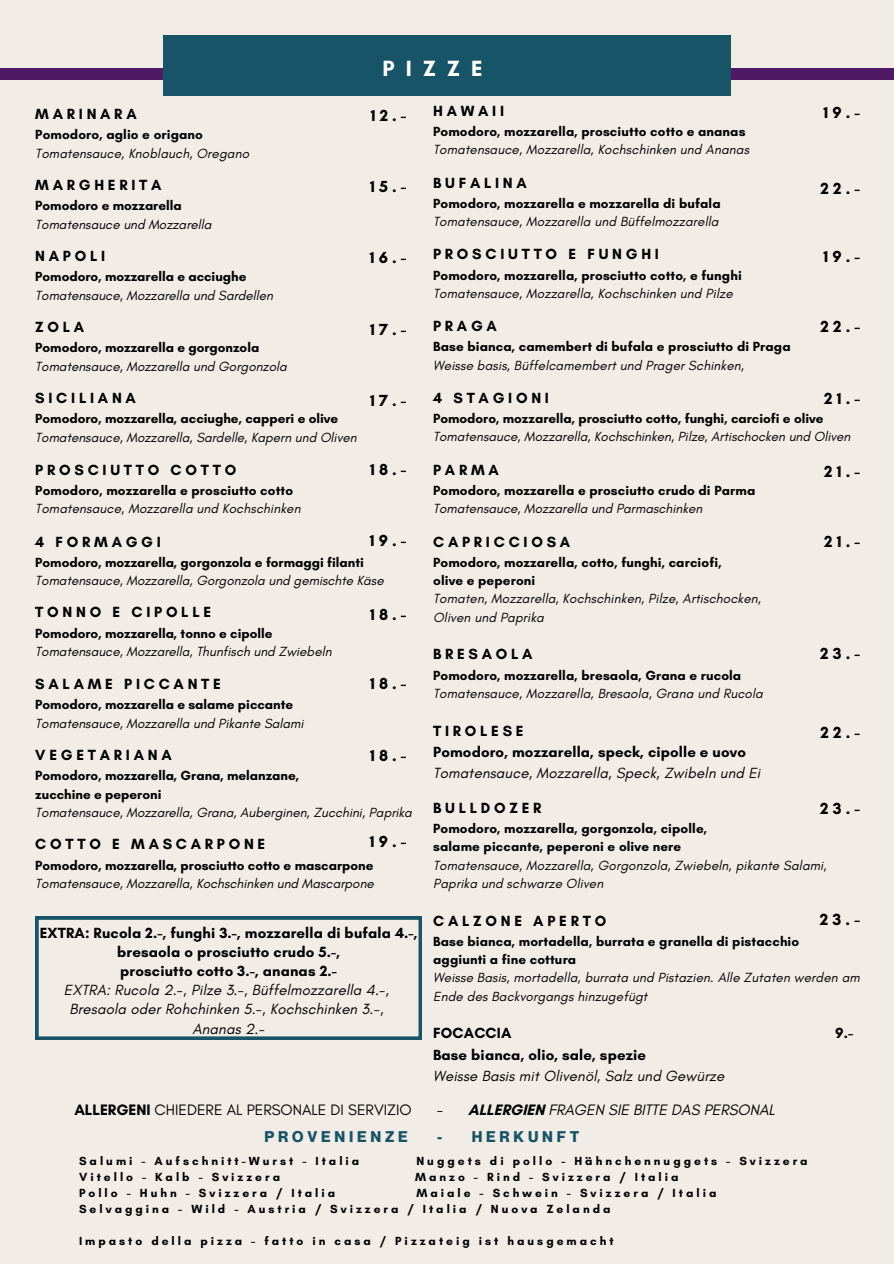
<style>
.page{position:relative;width:894px;height:1264px;background:#fff}
.page>*{position:absolute;margin:0;border:0;box-sizing:border-box;transform-origin:0 0}
.t1{font:700 22.5px "Glacial Indifference";letter-spacing:.5em;color:#fff}
.t2{font:700 16.5px "Glacial Indifference";color:#000}
.t3{font:700 16.35px "Glacial Indifference";letter-spacing:.25em;color:#000}
.t4{font:15.45px "Glacial Indifference";color:#000}
.t5{font:italic 15.45px "Glacial Indifference";color:#000}
.t6{font:700 15.15px "Neue Montreal";letter-spacing:.25em;color:#175467}
.t7{font:700 15px "Glacial Indifference";letter-spacing:.25em;color:#000}
.t8{font:700 15px/19.2px "Glacial Indifference";letter-spacing:.01em;color:#000;text-align:center}
.t9{font:italic 15px/19.2px "Glacial Indifference";letter-spacing:.01em;color:#000;text-align:center}
.t10{font:italic 13.5px/18.3px "Glacial Indifference";letter-spacing:.01em;color:#000}
.t11{font:700 13.5px/18.3px "Glacial Indifference";letter-spacing:.01em;color:#000}
.t12{font:700 12px/16px "Glacial Indifference";letter-spacing:.25em;color:#000}
.s1{font-weight:700}
.s2{font-style:normal}
.s3{font-weight:700;font-style:normal}
</style>
<div class="page">
<div style="left:0;top:0;width:893px;height:1263px;background:#f1ece6"></div>
<div style="left:0;top:68px;width:893px;height:12px;background:#4f1964"></div>
<div style="left:163px;top:36px;width:567px;height:60px;background:#175467"></div>
<svg style="left:35px;top:916px;width:386px;height:123px"></svg>
<h1 class="t1" style="left:382px;top:54px;width:102px">PIZZE</h1>
<p class="t7" style="left:35px;top:105px;width:103px">MARINARA</p>
<p class="t11" style="left:35px;top:126px;width:169px">Pomodoro, aglio e origano</p>
<p class="t10" style="left:35px;top:144px;width:215px">Tomatensauce, Knoblauch, Oregano</p>
<p class="t7" style="left:35px;top:176px;width:128px">MARGHERITA</p>
<p class="t11" style="left:35px;top:196px;width:148px">Pomodoro e mozzarella</p>
<p class="t10" style="left:35px;top:215px;width:178px">Tomatensauce und Mozzarella</p>
<p class="t7" style="left:35px;top:247px;width:71px">NAPOLI</p>
<p class="t11" style="left:35px;top:267px;width:212px">Pomodoro, mozzarella e acciughe</p>
<p class="t10" style="left:35px;top:286px;width:239px">Tomatensauce, Mozzarella und Sardellen</p>
<p class="t7" style="left:35px;top:318px;width:50px">ZOLA</p>
<p class="t11" style="left:35px;top:338px;width:225px">Pomodoro, mozzarella e gorgonzola</p>
<p class="t10" style="left:35px;top:357px;width:253px">Tomatensauce, Mozzarella und Gorgonzola</p>
<p class="t7" style="left:35px;top:389px;width:102px">SICILIANA</p>
<p class="t11" style="left:35px;top:409px;width:304px">Pomodoro, mozzarella, acciughe, capperi e olive</p>
<p class="t10" style="left:35px;top:427px;width:323px">Tomatensauce, Mozzarella, Sardelle, Kapern und Oliven</p>
<p class="t7" style="left:35px;top:460px;width:202px">PROSCIUTTO COTTO</p>
<p class="t11" style="left:35px;top:481px;width:259px">Pomodoro, mozzarella e prosciutto cotto</p>
<p class="t10" style="left:35px;top:499px;width:267px">Tomatensauce, Mozzarella und Kochschinken</p>
<p class="t7" style="left:35px;top:532px;width:127px">4 FORMAGGI</p>
<p class="t11" style="left:35px;top:553px;width:330px">Pomodoro, mozzarella, gorgonzola e formaggi filanti</p>
<p class="t10" style="left:35px;top:571px;width:350px">Tomatensauce, Mozzarella, Gorgonzola und gemischte Käse</p>
<p class="t7" style="left:35px;top:603px;width:177px">TONNO E CIPOLLE</p>
<p class="t11" style="left:35px;top:623px;width:239px">Pomodoro, mozzarella, tonno e cipolle</p>
<p class="t10" style="left:35px;top:642px;width:297px">Tomatensauce, Mozzarella, Thunfisch und Zwiebeln</p>
<p class="t7" style="left:35px;top:675px;width:187px">SALAME PICCANTE</p>
<p class="t11" style="left:35px;top:695px;width:259px">Pomodoro, mozzarella e salame piccante</p>
<p class="t10" style="left:35px;top:714px;width:270px">Tomatensauce, Mozzarella und Pikante Salami</p>
<p class="t7" style="left:35px;top:746px;width:138px">VEGETARIANA</p>
<p class="t11" style="left:35px;top:766px;width:265px">Pomodoro, mozzarella, Grana, melanzane, zucchine e peperoni</p>
<p class="t10" style="left:35px;top:803px;width:378px">Tomatensauce, Mozzarella, Grana, Auberginen, Zucchini, Paprika</p>
<p class="t7" style="left:35px;top:835px;width:231px">COTTO E MASCARPONE</p>
<p class="t11" style="left:35px;top:855px;width:339px">Pomodoro, mozzarella, prosciutto cotto e mascarpone</p>
<p class="t10" style="left:35px;top:874px;width:340px">Tomatensauce, Mozzarella, Kochschinken und Mascarpone</p>
<p class="t3" style="left:370px;top:106px;width:37px">12.-</p>
<p class="t3" style="left:370px;top:176px;width:38px">15.-</p>
<p class="t3" style="left:370px;top:248px;width:38px">16.-</p>
<p class="t3" style="left:370px;top:319px;width:38px">17.-</p>
<p class="t3" style="left:370px;top:390px;width:38px">17.-</p>
<p class="t3" style="left:370px;top:459px;width:38px">18.-</p>
<p class="t3" style="left:370px;top:531px;width:38px">19.-</p>
<p class="t3" style="left:370px;top:604px;width:38px">18.-</p>
<p class="t3" style="left:370px;top:673px;width:38px">18.-</p>
<p class="t3" style="left:370px;top:745px;width:38px">18.-</p>
<p class="t3" style="left:370px;top:831px;width:38px">19.-</p>
<p class="t8" style="left:40px;top:923px;width:379px">EXTRA: Rucola 2.-, funghi 3.-, mozzarella di bufala 4.-, bresaola o prosciutto crudo 5.-,<br>prosciutto cotto 3.-, ananas 2.-</p>
<p class="t9" style="left:64px;top:980px;width:326px">EXTRA: Rucola 2.-, Pilze 3.-, Büffelmozzarella 4.-,<br>Bresaola oder Rohchinken 5.-, Kochschinken 3.-,<br>Ananas 2.-</p>
<p class="t7" style="left:433px;top:101px;width:72px">HAWAII</p>
<p class="t11" style="left:433px;top:122px;width:314px">Pomodoro, mozzarella, prosciutto cotto e ananas</p>
<p class="t10" style="left:433px;top:140px;width:317px">Tomatensauce, Mozzarella, Kochschinken und Ananas</p>
<p class="t7" style="left:433px;top:173px;width:95px">BUFALINA</p>
<p class="t11" style="left:433px;top:194px;width:289px">Pomodoro, mozzarella e mozzarella di bufala</p>
<p class="t10" style="left:433px;top:212px;width:287px">Tomatensauce, Mozzarella und Büffelmozzarella</p>
<p class="t7" style="left:433px;top:245px;width:227px">PROSCIUTTO E FUNGHI</p>
<p class="t11" style="left:433px;top:265px;width:310px">Pomodoro, mozzarella, prosciutto cotto, e funghi</p>
<p class="t10" style="left:433px;top:284px;width:301px">Tomatensauce, Mozzarella, Kochschinken und Pilze</p>
<p class="t7" style="left:433px;top:317px;width:65px">PRAGA</p>
<p class="t11" style="left:433px;top:337px;width:359px">Base bianca, camembert di bufala e prosciutto di Praga</p>
<p class="t10" style="left:433px;top:356px;width:312px">Weisse basis, Büffelcamembert und Prager Schinken,</p>
<p class="t7" style="left:433px;top:388px;width:117px">4 STAGIONI</p>
<p class="t11" style="left:433px;top:409px;width:392px">Pomodoro, mozzarella, prosciutto cotto, funghi, carciofi e olive</p>
<p class="t10" style="left:433px;top:427px;width:418px">Tomatensauce, Mozzarella, Kochschinken, Pilze, Artischocken und Oliven</p>
<p class="t7" style="left:433px;top:460px;width:67px">PARMA</p>
<p class="t11" style="left:433px;top:481px;width:323px">Pomodoro, mozzarella e prosciutto crudo di Parma</p>
<p class="t10" style="left:433px;top:499px;width:270px">Tomatensauce, Mozzarella und Parmaschinken</p>
<p class="t7" style="left:433px;top:532px;width:138px">CAPRICCIOSA</p>
<p class="t11" style="left:433px;top:552px;width:290px">Pomodoro, mozzarella, cotto, funghi, carciofi, olive e peperoni</p>
<p class="t10" style="left:433px;top:589px;width:329px">Tomaten, Mozzarella, Kochschinken, Pilze, Artischocken,<br>Oliven und Paprika</p>
<p class="t7" style="left:433px;top:645px;width:101px">BRESAOLA</p>
<p class="t11" style="left:433px;top:665px;width:309px">Pomodoro, mozzarella, bresaola, Grana e rucola</p>
<p class="t10" style="left:433px;top:684px;width:331px">Tomatensauce, Mozzarella, Bresaola, Grana und Rucola</p>
<p class="t8" style="left:433px;top:719px;width:314px;line-height:21px;text-align:left">TIROLESE<br>Pomodoro, mozzarella, speck, cipolle e uovo</p>
<p class="t9" style="left:433px;top:762px;width:328px">Tomatensauce, Mozzarella, Speck, Zwibeln und Ei</p>
<p class="t7" style="left:433px;top:798px;width:110px">BULLDOZER</p>
<p class="t11" style="left:433px;top:818px;width:275px">Pomodoro, mozzarella, gorgonzola, cipolle, salame piccante, peperoni e olive nere</p>
<p class="t10" style="left:433px;top:855px;width:395px">Tomatensauce, Mozzarella, Gorgonzola, Zwiebeln, pikante Salami,<br>Paprika und schwarze Oliven</p>
<p class="t7" style="left:433px;top:911px;width:174px">CALZONE APERTO</p>
<p class="t11" style="left:433px;top:931px;width:367px">Base bianca, mortadella, burrata e granella di pistacchio aggiunti a fine cottura</p>
<p class="t10" style="left:433px;top:968px;width:428px">Weisse Basis, mortadella, burrata und Pistazien. Alle Zutaten werden am<br>Ende des Backvorgangs hinzugefügt</p>
<p class="t8" style="left:433px;top:1023px;width:80px">FOCACCIA</p>
<p class="t7" style="left:835px;top:1024px;width:20px">9.-</p>
<p class="t8" style="left:433px;top:1044px;width:214px">Base bianca, olio, sale, spezie</p>
<p class="t9" style="left:433px;top:1065px;width:292px">Weisse Basis mit Olivenöl, Salz und Gewürze</p>
<p class="t3" style="left:823px;top:102px;width:38px">19.-</p>
<p class="t3" style="left:820px;top:179px;width:41px">22.-</p>
<p class="t3" style="left:823px;top:246px;width:38px">19.-</p>
<p class="t3" style="left:820px;top:317px;width:41px">22.-</p>
<p class="t3" style="left:824px;top:389px;width:37px">21.-</p>
<p class="t3" style="left:824px;top:461px;width:37px">21.-</p>
<p class="t3" style="left:824px;top:531px;width:37px">21.-</p>
<p class="t3" style="left:820px;top:643px;width:41px">23.-</p>
<p class="t3" style="left:820px;top:722px;width:41px">22.-</p>
<p class="t3" style="left:820px;top:798px;width:41px">23.-</p>
<p class="t2" style="left:819px;top:908px;width:42px">23.-</p>
<p class="t4" style="left:74px;top:1100px;width:339px"><span class="s1">ALLERGENI</span> CHIEDERE AL PERSONALE DI SERVIZIO</p>
<p class="t5" style="left:436px;top:1100px;width:339px"><span class="s2">-</span> <span class="s3">ALLERGIEN</span> FRAGEN SIE BITTE DAS PERSONAL</p>
<p class="t6" style="left:264px;top:1127px;width:145px">PROVENIENZE</p>
<p class="t6" style="left:437px;top:1127px;width:144px">- HERKUNFT</p>
<p class="t12" style="left:79px;top:1152px;width:282px">Salumi - Aufschnitt-Wurst - Italia</p>
<p class="t12" style="left:416px;top:1152px;width:392px">Nuggets di pollo - Hähnchennuggets - Svizzera</p>
<p class="t12" style="left:79px;top:1168px;width:202px">Vitello - Kalb - Svizzera</p>
<p class="t12" style="left:415px;top:1168px;width:265px">Manzo - Rind - Svizzera / Italia</p>
<p class="t12" style="left:79px;top:1184px;width:258px">Pollo - Huhn - Svizzera / Italia</p>
<p class="t12" style="left:79px;top:1184px;width:638px;text-indent:337px">Maiale - Schwein - Svizzera / Italia<br>Selvaggina - Wild - Austria / Svizzera / Italia / Nuova Zelanda</p>
<p class="t12" style="left:79px;top:1232px;width:536px">Impasto della pizza - fatto in casa / Pizzateig ist hausgemacht</p>
</div>
